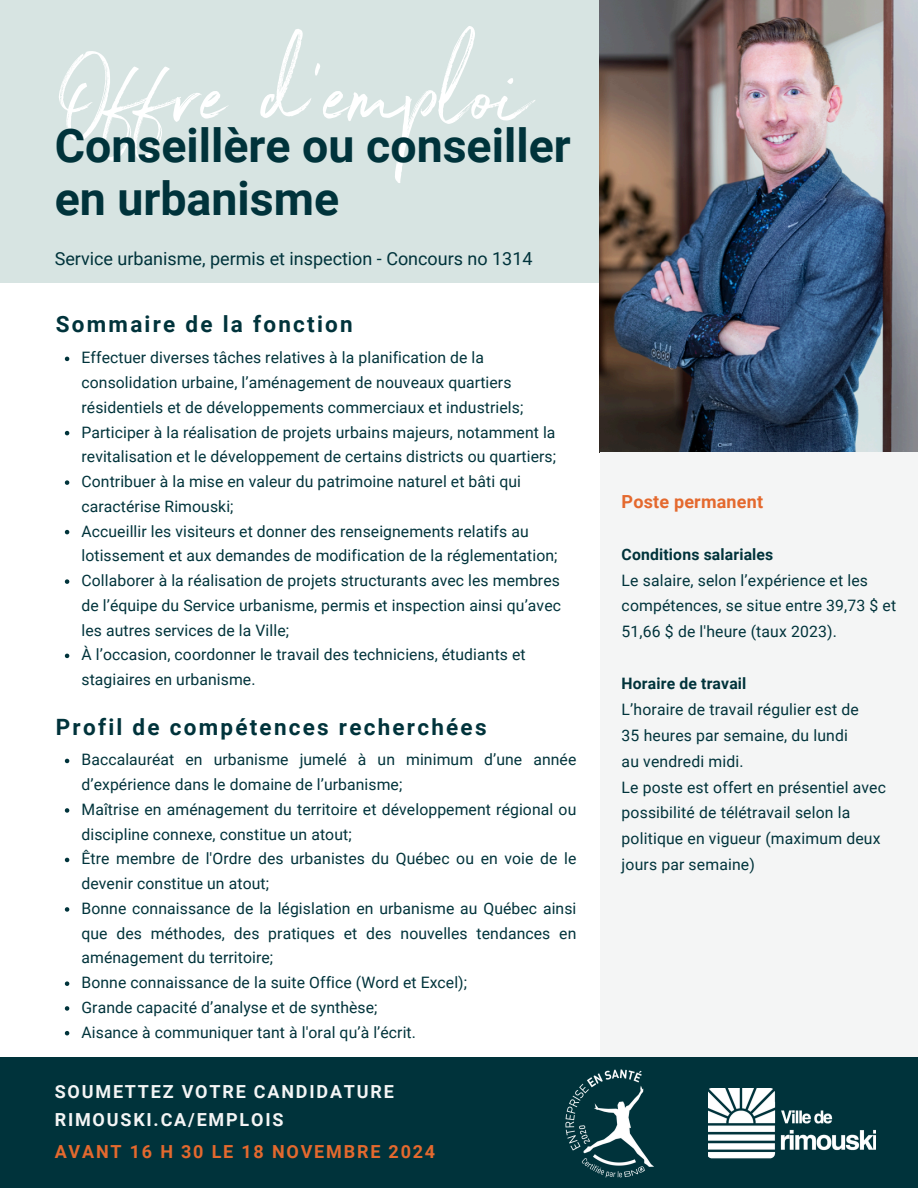
<style>
.page{position:relative;width:918px;height:1188px;background:#fff}
.page>*{position:absolute;margin:0;border:0;box-sizing:border-box;transform-origin:0 0}
.t1{font:112.05px "Northwell";color:#fff}
.t2{font:700 46.5px/52.8px "Roboto";color:#00333b}
.t3{font:700 22.5px "Roboto";letter-spacing:.1em;color:#00333b}
.t4{font:18px "Roboto";color:#00333b}
.t5{font:700 18px/28.2px "Roboto";letter-spacing:.1em;color:#f4f5f5}
.t6{font:700 18px "Roboto";letter-spacing:.1em;color:#e4692e}
.t7{font:700 18px "Roboto";letter-spacing:.01em;color:#e4692e}
.t8{font:15.75px/24.8px "Roboto";letter-spacing:.005em;color:#00333b}
.t9{font:700 15.75px "Roboto";letter-spacing:.01em;color:#00333b}
</style>
<div class="page">
<div style="left:0;top:0;width:918px;height:283px;background:#d7e4e2"></div>
<img style="left:599px;top:0;width:319px;height:452px">
<div style="left:600px;top:452px;width:318px;height:607px;background:#f4f5f5"></div>
<div style="left:0;top:1057px;width:918px;height:131px;background:#00333b"></div>
<img style="left:708px;top:1088px;width:168px;height:71px">
<img style="left:565px;top:1069px;width:89px;height:109px">
<svg style="left:65px;top:759px;width:4px;height:4px"></svg>
<svg style="left:65px;top:808px;width:4px;height:5px"></svg>
<svg style="left:65px;top:858px;width:4px;height:4px"></svg>
<svg style="left:65px;top:907px;width:4px;height:5px"></svg>
<svg style="left:65px;top:981px;width:4px;height:5px"></svg>
<svg style="left:65px;top:1006px;width:4px;height:5px"></svg>
<svg style="left:65px;top:1031px;width:4px;height:4px"></svg>
<svg style="left:65px;top:357px;width:4px;height:4px"></svg>
<svg style="left:65px;top:431px;width:4px;height:4px"></svg>
<svg style="left:65px;top:480px;width:4px;height:5px"></svg>
<svg style="left:65px;top:530px;width:4px;height:4px"></svg>
<svg style="left:65px;top:579px;width:4px;height:5px"></svg>
<svg style="left:65px;top:654px;width:4px;height:4px"></svg>
<h3 class="t1" style="left:55px;top:15px;width:478px">Offre d'emploi</h3>
<p class="t2" style="left:55px;top:120px;width:518px">Conseillère ou conseiller en urbanisme</p>
<p class="t4" style="left:55px;top:249px;width:479px">Service urbanisme, permis et inspection - Concours no 1314</p>
<p class="t3" style="left:56px;top:312px;width:298px">Sommaire de la fonction</p>
<p class="t8" style="left:81px;top:346px;width:443px">Effectuer diverses tâches relatives à la planification de la consolidation urbaine, l’aménagement de nouveaux quartiers résidentiels et de développements commerciaux et industriels;</p>
<p class="t8" style="left:81px;top:420px;width:476px">Participer à la réalisation de projets urbains majeurs, notamment la revitalisation et le développement de certains districts ou quartiers;</p>
<p class="t8" style="left:81px;top:469px;width:441px">Contribuer à la mise en valeur du patrimoine naturel et bâti qui caractérise Rimouski;</p>
<p class="t8" style="left:81px;top:519px;width:478px">Accueillir les visiteurs et donner des renseignements relatifs au lotissement et aux demandes de modification de la réglementation;</p>
<h4 class="t8" style="left:81px;top:568px;width:481px;text-align:justify">Collaborer à la réalisation de projets structurants avec les membres de l’équipe du Service urbanisme, permis et inspection ainsi qu’avec les autres services de la Ville;</h4>
<h4 class="t8" style="left:81px;top:643px;width:446px">À l’occasion, coordonner le travail des techniciens, étudiants et stagiaires en urbanisme.</h4>
<p class="t3" style="left:56px;top:714px;width:432px">Profil de compétences recherchées</p>
<p class="t8" style="left:81px;top:748px;width:496px">Baccalauréat en urbanisme jumelé à un minimum d’une année d’expérience dans le domaine de l’urbanisme;</p>
<p class="t8" style="left:81px;top:797px;width:496px">Maîtrise en aménagement du territoire et développement régional ou discipline connexe, constitue un atout;</p>
<p class="t8" style="left:81px;top:847px;width:496px">Être membre de l'Ordre des urbanistes du Québec ou en voie de le devenir constitue un atout;</p>
<h3 class="t8" style="left:81px;top:896px;width:496px;text-align:justify">Bonne connaissance de la législation en urbanisme au Québec ainsi que des méthodes, des pratiques et des nouvelles tendances en aménagement du territoire;</h3>
<p class="t8" style="left:81px;top:970px;width:387px">Bonne connaissance de la suite Office (Word et Excel);</p>
<p class="t8" style="left:81px;top:995px;width:298px">Grande capacité d’analyse et de synthèse;</p>
<p class="t8" style="left:81px;top:1020px;width:336px">Aisance à communiquer tant à l'oral qu’à l’écrit.</p>
<h2 class="t5" style="left:55px;top:1078px;width:341px">SOUMETTEZ VOTRE CANDIDATURE<br>RIMOUSKI.CA/EMPLOIS</h2>
<p class="t6" style="left:55px;top:1142px;width:382px">AVANT 16 H 30 LE 18 NOVEMBRE 2024</p>
<p class="t7" style="left:622px;top:491px;width:143px">Poste permanent</p>
<p class="t9" style="left:622px;top:545px;width:153px">Conditions salariales</p>
<p class="t8" style="left:622px;top:567px;width:276px;line-height:25.8px">Le salaire, selon l’expérience et les compétences, se situe entre 39,73 $ et<br>51,66 $ de l'heure (taux 2023).</p>
<p class="t9" style="left:622px;top:675px;width:126px">Horaire de travail</p>
<p class="t8" style="left:622px;top:697px;width:239px">L’horaire de travail régulier est de</p>
<h5 class="t8" style="left:622px;top:723px;width:228px">35 heures par semaine, du lundi</h5>
<p class="t8" style="left:622px;top:749px;width:123px">au vendredi midi.</p>
<p class="t8" style="left:622px;top:774px;width:266px;line-height:25.8px">Le poste est offert en présentiel avec possibilité de télétravail selon la politique en vigueur (maximum deux jours par semaine)</p>
</div>
